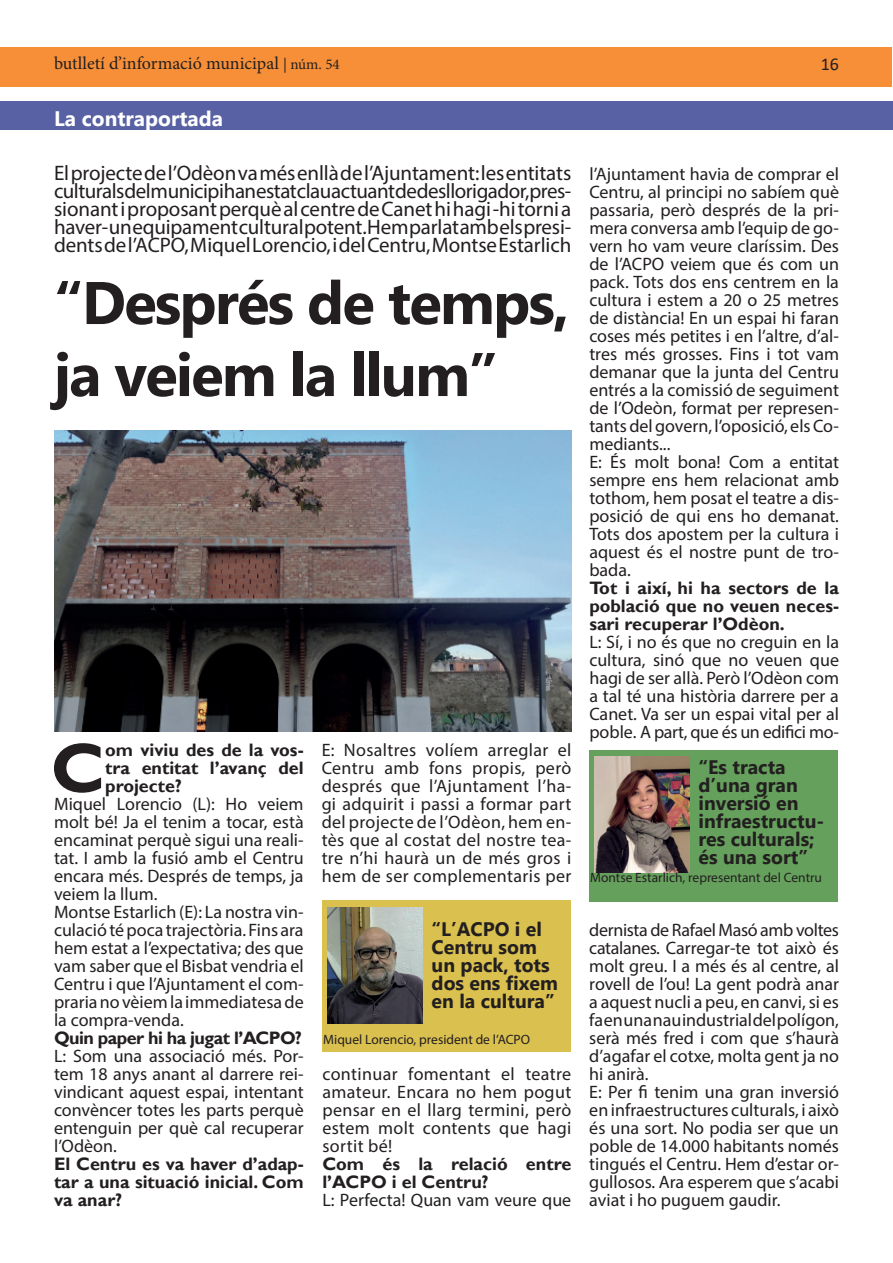
<style>
.page{position:relative;width:893px;height:1263px;background:#fff}
.page>*{position:absolute;margin:0;border:0;box-sizing:border-box;transform-origin:0 0}
.t1{font:700 70.8px "Gill Sans";color:#231f20}
.t2{font:700 60px/72px "Gadugi";letter-spacing:-.03em;color:#231f20}
.t3{font:21px/18px "Myriad Pro";letter-spacing:-.005em;color:#231f20;text-align:justify}
.t4{font:700 21px "Gadugi";color:#fff}
.t5{font:700 19.5px/18px "Gadugi";color:#231f20}
.t6{font:18px/18px "Myriad Pro";color:#231f20;text-align:justify}
.t7{font:700 18px/18px "Gill Sans";color:#231f20;text-align:justify}
.t8{font:18px "Minion Pro";color:#231f20}
.t9{font:700 18px "Gill Sans";letter-spacing:-.03em;color:#231f20}
.t10{font:18px "Calibri";color:#231f20}
.t11{font:13.5px "Myriad Pro";color:#231f20}
.s1{font-size:15px}
</style>
<div class="page">
<div style="left:1px;top:47px;width:891px;height:40px;background:#f68f38"></div>
<div style="left:0;top:101px;width:893px;height:29px;background:#5861a3"></div>
<img style="left:54px;top:430px;width:517px;height:301px">
<div style="left:322px;top:900px;width:249px;height:152px;background:#dac04e"></div>
<img style="left:327px;top:908px;width:96px;height:116px">
<div style="left:589px;top:751px;width:248px;height:151px;background:#65a05c"></div>
<img style="left:594px;top:756px;width:96px;height:116px">
<p class="t8" style="left:54px;top:52px;width:287px">butlletí d’informació municipal <span class="s1">| núm. 54</span></p>
<p class="t10" style="left:821px;top:51px;width:20px">16</p>
<p class="t4" style="left:54px;top:106px;width:171px">La contraportada</p>
<p class="t3" style="left:54px;top:164px;width:519px">El projecte de l’Odèon va més enllà de l’Ajuntament: les entitats culturals del municipi han estat clau actuant de desllorigador, pres&shy;sionant i proposant perquè al centre de Canet hi hagi -hi torni a haver- un equipament cultural potent. Hem parlat amb els presi&shy;dents de l’ACPO, Miquel Lorencio, i del Centru, Montse Estarlich</p>
<h2 class="t2" style="left:54px;top:266px;width:517px">“Després de temps, ja veiem la llum”</h2>
<h1 class="t1" style="left:51px;top:726px;width:56px">C</h1>
<p class="t7" style="left:105px;top:741px;width:200px">om viviu des de la vos&shy;tra entitat l’avanç del projecte?</p>
<p class="t6" style="left:54px;top:795px;width:251px;text-align:left">Miquel Lorencio (L): Ho veiem molt bé! Ja el tenim a tocar, està encaminat perquè sigui una reali&shy;tat. I amb la fusió amb el Centru encara més. Després de temps, ja veiem la llum.<br>Montse Estarlich (E): La nostra vin&shy;culació té poca trajectòria. Fins ara hem estat a l’expectativa; des que vam saber que el Bisbat vendria el<br>Centru i que l’Ajuntament el com&shy;praria no vèiem la immediatesa de la compra-venda.</p>
<p class="t9" style="left:54px;top:1027px;width:250px">Quin paper hi ha jugat l’ACPO?</p>
<p class="t6" style="left:54px;top:1047px;width:251px">L: Som una associació més. Por&shy;tem 18 anys anant al darrere rei&shy;vindicant aquest espai, intentant convèncer totes les parts perquè entenguin per què cal recuperar l’Odèon.</p>
<p class="t7" style="left:54px;top:1155px;width:251px">El Centru es va haver d’adap&shy;tar a una situació inicial. Com va anar?</p>
<p class="t6" style="left:322px;top:741px;width:251px">E: Nosaltres volíem arreglar el Centru amb fons propis, però després que l’Ajuntament l’ha&shy;gi adquirit i passi a formar part del projecte de l’Odèon, hem en&shy;tès que al costat del nostre tea&shy;tre n’hi haurà un de més gros i hem de ser complementaris per</p>
<p class="t5" style="left:432px;top:920px;width:128px">“L’ACPO i el<br>Centru som un pack, tots dos ens fixem en la cultura”</p>
<p class="t11" style="left:323px;top:1031px;width:208px">Miquel Lorencio, president de l’ACPO</p>
<p class="t6" style="left:322px;top:1065px;width:250px">continuar fomentant el teatre amateur. Encara no hem pogut pensar en el llarg termini, però estem molt contents que hagi sortit bé!</p>
<p class="t7" style="left:322px;top:1155px;width:250px">Com és la relació entre l’ACPO i el Centru?</p>
<p class="t6" style="left:322px;top:1191px;width:250px">L: Perfecta! Quan vam veure que</p>
<p class="t6" style="left:589px;top:165px;width:251px;text-align:left">l’Ajuntament havia de comprar el<br>Centru, al principi no sabíem què passaria, però després de la pri&shy;mera conversa amb l’equip de go&shy;vern ho vam veure claríssim. Des de l’ACPO veiem que és com un pack. Tots dos ens centrem en la cultura i estem a 20 o 25 metres de distància! En un espai hi faran coses més petites i en l’altre, d’al&shy;tres més grosses. Fins i tot vam demanar que la junta del Centru entrés a la comissió de seguiment de l’Odeòn, format per represen&shy;tants del govern, l’oposició, els Co&shy;mediants...<br>E: És molt bona! Com a entitat sempre ens hem relacionat amb tothom, hem posat el teatre a dis&shy;posició de qui ens ho demanat.<br>Tots dos apostem per la cultura i aquest és el nostre punt de tro&shy;bada.</p>
<p class="t7" style="left:589px;top:579px;width:251px">Tot i així, hi ha sectors de la població que no veuen neces&shy;sari recuperar l’Odèon.</p>
<p class="t6" style="left:589px;top:633px;width:251px">L: Sí, i no és que no creguin en la cultura, sinó que no veuen que hagi de ser allà. Però l’Odèon com a tal té una història darrere per a Canet. Va ser un espai vital per al poble. A part, que és un edifici mo-</p>
<p class="t5" style="left:698px;top:758px;width:127px">“Es tracta d’una gran inversió en infraestructu&shy;res culturals; és una sort”</p>
<p class="t11" style="left:590px;top:869px;width:233px">Montse Estarlich, representant del Centru</p>
<p class="t6" style="left:589px;top:921px;width:251px;text-align:left">dernista de Rafael Masó amb voltes catalanes. Carregar-te tot això és molt greu. I a més és al centre, al rovell de l’ou! La gent podrà anar a aquest nucli a peu, en canvi, si es fa en una nau industrial del polígon, serà més fred i com que s’haurà d’agafar el cotxe, molta gent ja no hi anirà.<br>E: Per fi tenim una gran inversió en infraestructures culturals, i això és una sort. No podia ser que un poble de 14.000 habitants només tingués el Centru. Hem d’estar or&shy;gullosos. Ara esperem que s’acabi aviat i ho puguem gaudir.</p>
</div>
